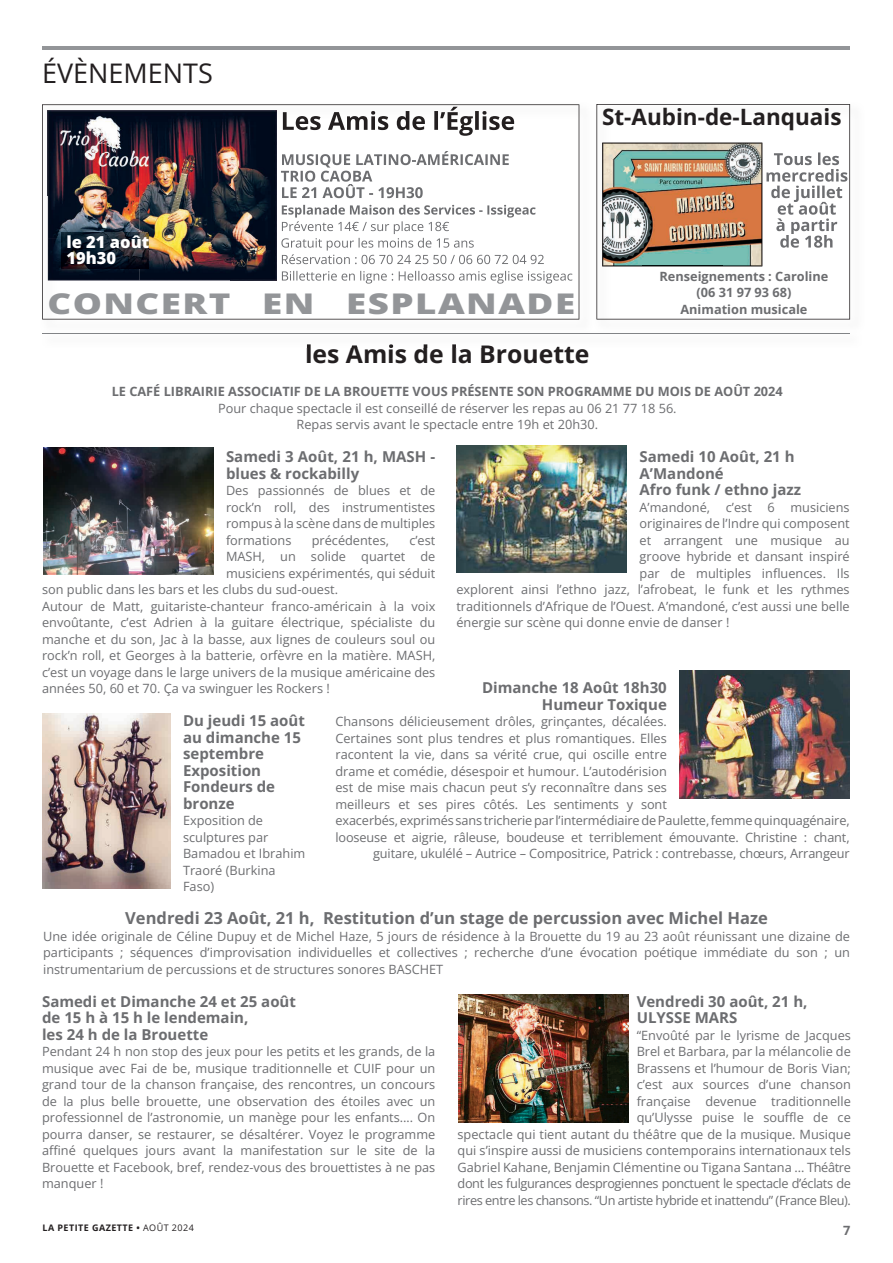
<style>
.page{position:relative;width:893px;height:1263px;background:#fff}
.page>*{position:absolute;margin:0;border:0;box-sizing:border-box;transform-origin:0 0}
.t1{font:800 28.5px "Open Sans";letter-spacing:.04em;color:#939598;scale:1.29 1}
.t2{font:27px "Open Sans";color:#231f20}
.t3{font:700 24.75px "Open Sans";color:#231f20}
.t4{font:700 22.5px "Open Sans";color:#231f20}
.t5{font:700 16.5px "Open Sans";color:#6c6d70}
.t6{font:800 16.5px/16.5px "Open Sans";color:#fff}
.t7{font:700 15px/16.5px "Open Sans";color:#6c6d70}
.t8{font:12.75px/16.5px "Open Sans";color:#6c6d70;text-align:justify}
.t9{font:700 12.75px/16.5px "Open Sans";color:#6c6d70;text-align:center}
.t10{font:700 9px "Open Sans";letter-spacing:.05em;color:#231f20}
.s1{font-weight:400}
</style>
<div class="page">
<img style="left:43px;top:448px;width:170px;height:127px">
<img style="left:457px;top:445px;width:170px;height:128px">
<img style="left:43px;top:713px;width:127px;height:175px">
<img style="left:680px;top:670px;width:170px;height:128px">
<img style="left:458px;top:995px;width:170px;height:127px">
<svg style="left:42px;top:104px;width:537px;height:215px"></svg>
<hr style="left:42px;top:47px;width:808px;height:3px;background:#939598">
<img style="left:61px;top:233px;width:88px;height:35px">
<svg style="left:596px;top:104px;width:254px;height:215px"></svg>
<img style="left:307px;top:344px;width:263px;height:3px">
<hr style="left:42px;top:333px;width:808px;height:1px;background:#828487">
<h2 class="t2" style="left:42px;top:54px;width:172px">ÉVÈNEMENTS</h2>
<h3 class="t4" style="left:602px;top:102px;width:241px">St-Aubin-de-Lanquais</h3>
<p class="t6" style="left:66px;top:233px;width:84px">le 21 août<br>19h30</p>
<h1 class="t1" style="left:47px;top:284px;width:411px">CONCERT EN ESPLANADE</h1>
<p class="t9" style="left:659px;top:267px;width:170px">Renseignements : Caroline (06 31 97 93 68)<br>Animation musicale</p>
<h3 class="t3" style="left:305px;top:337px;width:286px">les Amis de la Brouette</h3>
<p class="t9" style="left:112px;top:383px;width:673px">LE CAFÉ LIBRAIRIE ASSOCIATIF DE LA BROUETTE VOUS PRÉSENTE SON PROGRAMME DU MOIS DE AOÛT 2024</p>
<p class="t8" style="left:218px;top:399px;width:460px;text-align:center">Pour chaque spectacle il est conseillé de réserver les repas au 06 21 77 18 56.<br>Repas servis avant le spectacle entre 19h et 20h30.</p>
<p class="t7" style="left:226px;top:448px;width:211px">Samedi 3 Août, 21 h, MASH - blues &amp; rockabilly</p>
<p class="t8" style="left:226px;top:482px;width:211px">Des passionnés de blues et de rock’n roll, des instrumentistes rompus à la scène dans de multiples formations</p>
<p class="t7" style="left:639px;top:448px;width:163px">Samedi 10 Août, 21 h<br>A’Mandoné<br>Afro funk / ethno jazz</p>
<p class="t8" style="left:639px;top:498px;width:212px">A’mandoné, c’est 6 musiciens</p>
<p class="t8" style="left:639px;top:515px;width:212px">originaires de l’Indre qui composent</p>
<p class="t8" style="left:639px;top:531px;width:212px">et arrangent une musique au</p>
<p class="t8" style="left:639px;top:548px;width:212px">groove hybride et dansant inspiré</p>
<p class="t8" style="left:639px;top:564px;width:212px">par de multiples influences. Ils</p>
<p class="t8" style="left:456px;top:581px;width:395px">explorent ainsi l’ethno jazz, l’afrobeat, le funk et les rythmes</p>
<p class="t8" style="left:456px;top:597px;width:395px">traditionnels d’Afrique de l’Ouest. A’mandoné, c’est aussi une belle</p>
<p class="t8" style="left:456px;top:614px;width:274px">énergie sur scène qui donne envie de danser !</p>
<p class="t8" style="left:312px;top:531px;width:79px">précédentes,</p>
<p class="t8" style="left:409px;top:531px;width:28px">c’est</p>
<p class="t8" style="left:226px;top:548px;width:211px">MASH, un solide quartet de</p>
<p class="t8" style="left:226px;top:564px;width:211px">musiciens expérimentés, qui séduit</p>
<p class="t8" style="left:42px;top:581px;width:298px">son public dans les bars et les clubs du sud-ouest.</p>
<p class="t8" style="left:42px;top:597px;width:395px">Autour de Matt, guitariste-chanteur franco-américain à la voix</p>
<p class="t8" style="left:42px;top:614px;width:395px">envoûtante, c’est Adrien à la guitare électrique, spécialiste du</p>
<p class="t8" style="left:42px;top:630px;width:395px">manche et du son, Jac à la basse, aux lignes de couleurs soul ou</p>
<p class="t8" style="left:42px;top:647px;width:395px">rock’n roll, et Georges à la batterie, orfèvre en la matière. MASH,</p>
<p class="t8" style="left:42px;top:663px;width:395px">c’est un voyage dans le large univers de la musique américaine des</p>
<p class="t8" style="left:42px;top:680px;width:289px">années 50, 60 et 70. Ça va swinguer les Rockers !</p>
<p class="t7" style="left:482px;top:679px;width:186px;text-align:right">Dimanche 18 Août 18h30<br>Humeur Toxique</p>
<p class="t8" style="left:335px;top:713px;width:333px">Chansons délicieusement drôles, grinçantes, décalées.</p>
<p class="t8" style="left:335px;top:729px;width:333px">Certaines sont plus tendres et plus romantiques. Elles</p>
<p class="t8" style="left:335px;top:746px;width:333px">racontent la vie, dans sa vérité crue, qui oscille entre</p>
<p class="t8" style="left:335px;top:762px;width:333px">drame et comédie, désespoir et humour. L’autodérision</p>
<p class="t8" style="left:335px;top:779px;width:333px">est de mise mais chacun peut s’y reconnaître dans ses</p>
<p class="t8" style="left:335px;top:795px;width:333px">meilleurs et ses pires côtés. Les sentiments y sont</p>
<p class="t8" style="left:335px;top:812px;width:516px">exacerbés, exprimés sans tricherie par l’intermédiaire de Paulette, femme quinquagénaire,</p>
<p class="t8" style="left:335px;top:828px;width:516px">looseuse et aigrie, râleuse, boudeuse et terriblement émouvante. Christine : chant,</p>
<p class="t8" style="left:373px;top:845px;width:478px">guitare, ukulélé – Autrice – Compositrice, Patrick : contrebasse, chœurs, Arrangeur</p>
<p class="t7" style="left:183px;top:712px;width:123px">Du jeudi 15 août au dimanche 15 septembre<br>Exposition<br>Fondeurs de bronze</p>
<p class="t8" style="left:183px;top:812px;width:124px;text-align:left">Exposition de sculptures par<br>Bamadou et Ibrahim<br>Traoré (Burkina<br>Faso)</p>
<p class="t5" style="left:125px;top:907px;width:644px">Vendredi 23 Août, 21 h, Restitution d’un stage de percussion avec Michel Haze</p>
<p class="t8" style="left:43px;top:927px;width:808px">Une idée originale de Céline Dupuy et de Michel Haze, 5 jours de résidence à la Brouette du 19 au 23 août réunissant une dizaine de participants ; séquences d’improvisation individuelles et collectives ; recherche d’une évocation poétique immédiate du son ; un instrumentarium de percussions et de structures sonores BASCHET</p>
<p class="t7" style="left:42px;top:992px;width:255px">Samedi et Dimanche 24 et 25 août de 15 h à 15 h le lendemain,<br>les 24 h de la Brouette</p>
<p class="t8" style="left:42px;top:1043px;width:395px">Pendant 24 h non stop des jeux pour les petits et les grands, de la musique avec Fai de be, musique traditionnelle et CUIF pour un grand tour de la chanson française, des rencontres, un concours de la plus belle brouette, une observation des étoiles avec un professionnel de l’astronomie, un manège pour les enfants…. On pourra danser, se restaurer, se désaltérer. Voyez le programme affiné quelques jours avant la manifestation sur le site de la Brouette et Facebook, bref, rendez-vous des brouettistes à ne pas manquer !</p>
<p class="t7" style="left:637px;top:992px;width:172px">Vendredi 30 août, 21 h,<br>ULYSSE MARS</p>
<p class="t8" style="left:458px;top:1026px;width:395px;text-align:right">“Envoûté par le lyrisme de Jacques<br>Brel et Barbara, par la mélancolie de<br>Brassens et l’humour de Boris Vian;<br>c’est aux sources d’une chanson<br>française devenue traditionnelle<br>qu’Ulysse puise le souffle de ce<br>spectacle qui tient autant du théâtre que de la musique. Musique qui s’inspire aussi de musiciens contemporains internationaux tels Gabriel Kahane, Benjamin Clémentine ou Tigana Santana ... Théâtre dont les fulgurances desprogiennes ponctuent le spectacle d’éclats de rires entre les chansons. “Un artiste hybride et inattendu” (France Bleu).</p>
<p class="t9" style="left:843px;top:1221px;width:9px">7</p>
<p class="t10" style="left:43px;top:1221px;width:153px">LA PETITE GAZETTE • <span class="s1">AOÛT 2024</span></p>
</div>
